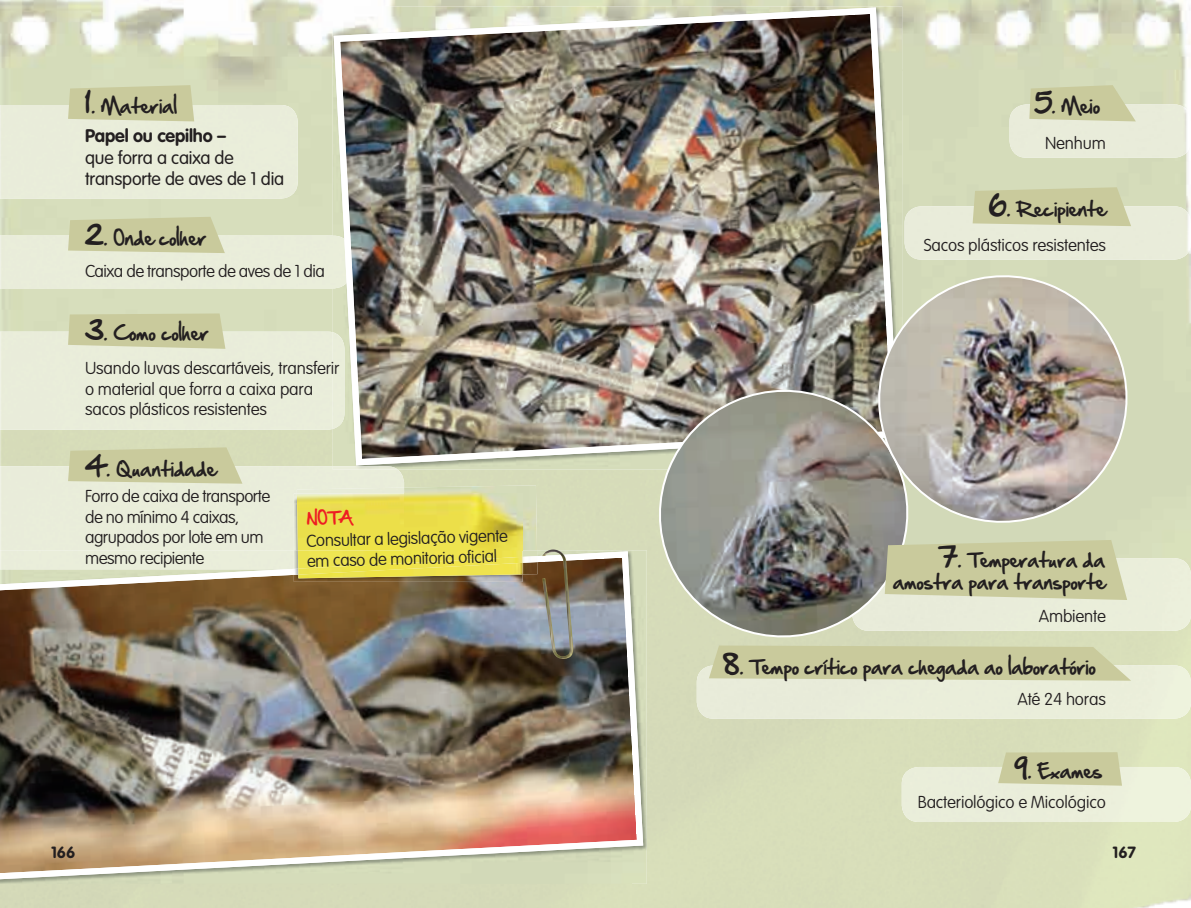
<style>
.page{position:relative;width:1191px;height:908px;background:#fff}
.page>*{position:absolute;margin:0;border:0;box-sizing:border-box;transform-origin:0 0}
.t1{font:18px/21.6px "Hand Of Sean";color:#231f20;text-align:right}
.t2{font:300 18px/21.6px "VAG Rounded";letter-spacing:-.01em;color:#231f20}
.t3{font:700 18px "VAG Rounded";letter-spacing:-.01em;color:#231f20}
.t4{font:100 17px/20.4px "VAG Rounded";letter-spacing:-.01em;color:#231f20}
.t5{font:100 17px/20.4px "VAG Rounded";letter-spacing:-.03em;color:#231f20}
.t6{font:700 16px "VAG Rounded";color:#231f20}
.t7{font:16px "Hand Of Sean";color:#ee1d23}
.s1{font-size:24px}
</style>
<div class="page">
<img style="left:0;top:0;width:333px;height:331px">
<img style="left:390px;top:0;width:801px;height:70px">
<div style="left:902px;top:70px;width:289px;height:488px;background:#d5dcba"></div>
<div style="left:0;top:429px;width:643px;height:59px;background:#d6dcb9"></div>
<div style="left:904px;top:206px;width:287px;height:53px;background:#e9ecda"></div>
<div style="left:924px;top:558px;width:267px;height:72px;background:#eaeeda"></div>
<img style="left:334px;top:7px;width:564px;height:458px">
<div style="left:0;top:105px;width:298px;height:93px;background:#e9edda"></div>
<div style="left:0;top:466px;width:404px;height:84px;background:#e9edda"></div>
<img style="left:333px;top:466px;width:65px;height:3px">
<div style="left:0;top:235px;width:347px;height:53px;background:#e9edda"></div>
<svg style="left:344px;top:239px;width:7px;height:44px"></svg>
<div style="left:1009px;top:104px;width:182px;height:54px;background:#e9ecda"></div>
<div style="left:697px;top:665px;width:494px;height:53px;background:#eaeeda"></div>
<div style="left:901px;top:766px;width:290px;height:55px;background:#eaeeda"></div>
<svg style="left:68px;top:313px;width:157px;height:35px;background:#cacc9f"></svg>
<svg style="left:68px;top:85px;width:126px;height:36px;background:#cacc9f"></svg>
<svg style="left:68px;top:447px;width:174px;height:36px;background:#cbcca0"></svg>
<svg style="left:68px;top:217px;width:157px;height:36px;background:#cbcda1"></svg>
<svg style="left:1029px;top:85px;width:106px;height:36px;background:#cbcda2"></svg>
<svg style="left:998px;top:751px;width:124px;height:34px;background:#cbcca0"></svg>
<svg style="left:972px;top:187px;width:159px;height:39px;background:#cbcda1"></svg>
<svg style="left:709px;top:645px;width:422px;height:35px;background:#cbcca0"></svg>
<img style="left:643px;top:390px;width:281px;height:253px">
<img style="left:655px;top:386px;width:256px;height:254px">
<img style="left:862px;top:276px;width:281px;height:248px">
<img style="left:874px;top:272px;width:257px;height:254px">
<svg style="left:884px;top:539px;width:243px;height:60px;background:#cacba0"></svg>
<img style="left:0;top:551px;width:643px;height:328px">
<img style="left:294px;top:493px;width:4px;height:75px">
<img style="left:294px;top:574px;width:228px;height:7px">
<svg style="left:294px;top:568px;width:4px;height:6px"></svg>
<img style="left:404px;top:485px;width:133px;height:65px">
<img style="left:297px;top:487px;width:107px;height:6px">
<img style="left:522px;top:550px;width:15px;height:6px">
<img style="left:522px;top:556px;width:15px;height:18px">
<img style="left:297px;top:493px;width:225px;height:57px">
<img style="left:404px;top:550px;width:118px;height:12px">
<img style="left:298px;top:550px;width:106px;height:12px">
<img style="left:298px;top:562px;width:224px;height:16px">
<img style="left:542px;top:549px;width:31px;height:109px">
<p class="t1" style="left:85px;top:95px;width:93px"><span class="s1">1</span>. Material</p>
<p class="t3" style="left:85px;top:125px;width:143px">Papel ou cepilho –</p>
<p class="t2" style="left:85px;top:146px;width:201px">que forra a caixa de transporte de aves de 1 dia</p>
<p class="t1" style="left:85px;top:227px;width:123px"><span class="s1">2</span>. Onde colher</p>
<p class="t5" style="left:85px;top:260px;width:241px">Caixa de transporte de aves de 1 dia</p>
<p class="t1" style="left:85px;top:322px;width:125px"><span class="s1">3</span>. Como colher</p>
<p class="t4" style="left:85px;top:358px;width:256px">Usando luvas descartáveis, transferir o material que forra a caixa para sacos plásticos resistentes</p>
<p class="t1" style="left:85px;top:457px;width:133px"><span class="s1">4</span>. Quantidade</p>
<p class="t5" style="left:85px;top:486px;width:187px">Forro de caixa de transporte de no mínimo 4 caixas, agrupados por lote em um mesmo recipiente</p>
<p class="t7" style="left:307px;top:503px;width:47px">NOTA</p>
<p class="t4" style="left:306px;top:529px;width:203px;rotate:-1deg">Consultar a legislação vigente em caso de monitoria ofi cial</p>
<p class="t6" style="left:51px;top:842px;width:26px">166</p>
<p class="t1" style="left:1035px;top:95px;width:66px"><span class="s1">5</span>. Meio</p>
<p class="t4" style="left:1045px;top:132px;width:62px">Nenhum</p>
<p class="t1" style="left:989px;top:198px;width:118px"><span class="s1">6</span>. Recipiente</p>
<p class="t4" style="left:923px;top:235px;width:184px">Sacos plásticos resistentes</p>
<p class="t1" style="left:893px;top:548px;width:214px"><span class="s1">7</span>. Temperatura da amostra para transporte</p>
<p class="t4" style="left:1038px;top:605px;width:69px">Ambiente</p>
<p class="t1" style="left:723px;top:655px;width:374px"><span class="s1">8</span>. Tempo crítico para chegada ao laboratório</p>
<p class="t4" style="left:1017px;top:688px;width:90px">Até 24 horas</p>
<p class="t1" style="left:1014px;top:760px;width:89px"><span class="s1">9</span>. Exames</p>
<p class="t4" style="left:917px;top:791px;width:190px">Bacteriológico e Micológico</p>
<p class="t6" style="left:1112px;top:842px;width:25px">167</p>
</div>
